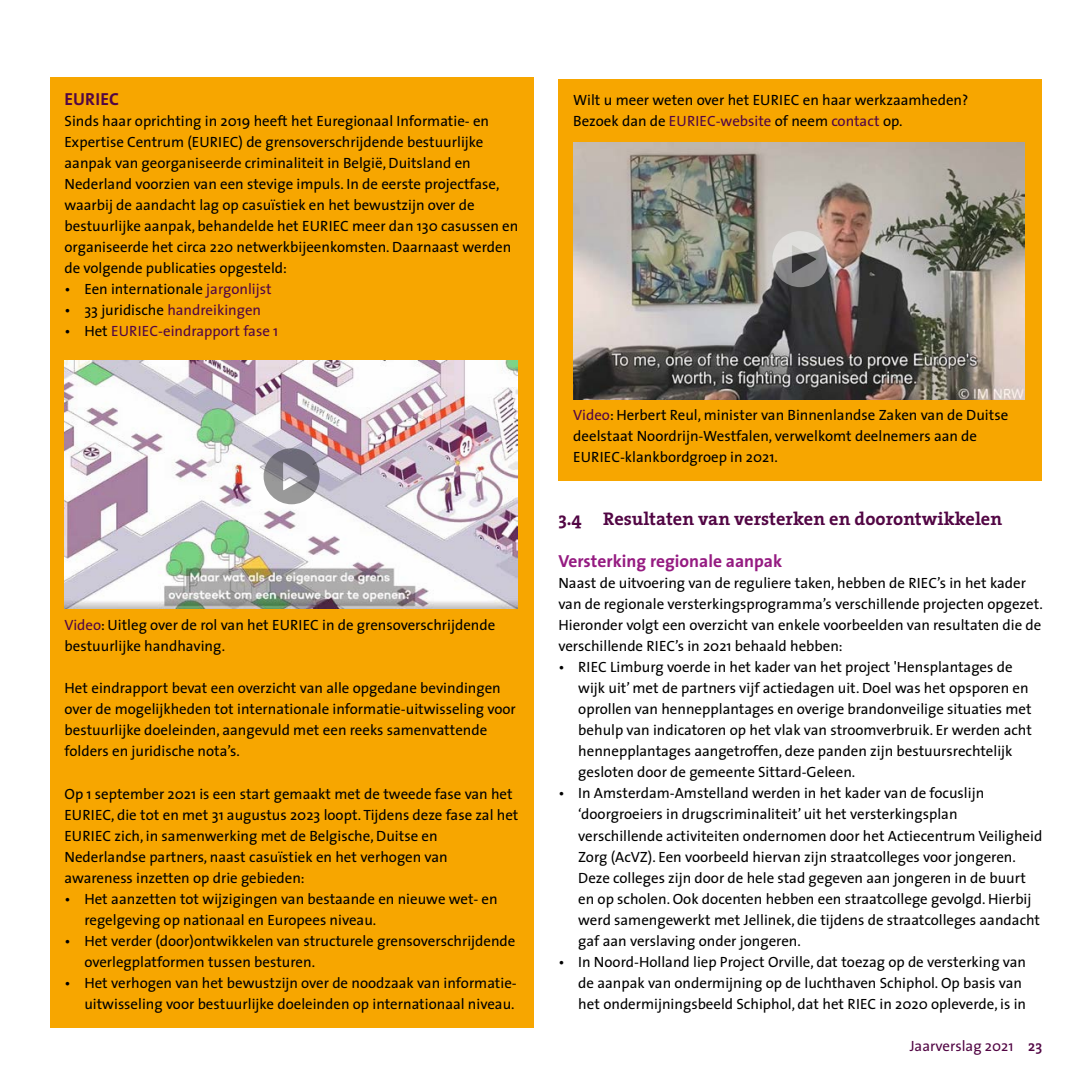
<style>
.page{position:relative;width:1092px;height:1092px;background:#fff}
.page>*{position:absolute;margin:0;border:0;box-sizing:border-box;transform-origin:0 0}
.t1{font:700 18.38px "The Serif";color:#520644}
.t2{font:700 17.5px "The Sans";color:#951b81}
.t3{font:700 17.5px "The Sans";letter-spacing:.005em;color:#520644}
.t4{font:14.88px/21px "The Sans";color:#000}
.t5{font:14.88px "The Sans";color:#520644}
.s1{color:#520644}
.s2{color:#000}
.s3{font-family:"The Serif";font-weight:600}
</style>
<div class="page">
<div style="left:50px;top:77px;width:483px;height:48px;background:#f7a600"></div>
<div style="left:50px;top:100px;width:483px;height:192px;background:#f7a600"></div>
<div style="left:50px;top:289px;width:483px;height:45px;background:#f7a600"></div>
<div style="left:50px;top:331px;width:483px;height:45px;background:#f7a600"></div>
<div style="left:50px;top:373px;width:483px;height:45px;background:#f7a600"></div>
<div style="left:50px;top:415px;width:483px;height:45px;background:#f7a600"></div>
<div style="left:50px;top:457px;width:483px;height:45px;background:#f7a600"></div>
<div style="left:50px;top:499px;width:483px;height:45px;background:#f7a600"></div>
<div style="left:50px;top:541px;width:483px;height:45px;background:#f7a600"></div>
<div style="left:50px;top:583px;width:483px;height:45px;background:#f7a600"></div>
<div style="left:50px;top:604px;width:483px;height:66px;background:#f7a600"></div>
<div style="left:50px;top:667px;width:483px;height:108px;background:#f7a600"></div>
<div style="left:50px;top:772px;width:483px;height:129px;background:#f7a600"></div>
<div style="left:50px;top:877px;width:483px;height:66px;background:#f7a600"></div>
<div style="left:50px;top:919px;width:483px;height:66px;background:#f7a600"></div>
<div style="left:50px;top:961px;width:483px;height:66px;background:#f7a600"></div>
<img style="left:64px;top:360px;width:454px;height:248px">
<div style="left:558px;top:79px;width:484px;height:45px;background:#f7a600"></div>
<div style="left:558px;top:121px;width:484px;height:45px;background:#f7a600"></div>
<div style="left:558px;top:163px;width:484px;height:45px;background:#f7a600"></div>
<div style="left:558px;top:205px;width:484px;height:45px;background:#f7a600"></div>
<div style="left:558px;top:247px;width:484px;height:45px;background:#f7a600"></div>
<div style="left:558px;top:289px;width:484px;height:45px;background:#f7a600"></div>
<div style="left:558px;top:331px;width:484px;height:45px;background:#f7a600"></div>
<div style="left:558px;top:373px;width:484px;height:45px;background:#f7a600"></div>
<div style="left:558px;top:394px;width:484px;height:87px;background:#f7a600"></div>
<img style="left:573px;top:143px;width:451px;height:256px">
<svg style="left:263px;top:448px;width:56px;height:56px;background:#9d9ba3"></svg>
<svg style="left:772px;top:231px;width:56px;height:56px;background:#9a9897"></svg>
<p class="t3" style="left:64px;top:84px;width:56px">EURIEC</p>
<p class="t4" style="left:64px;top:110px;width:455px">Sinds haar oprichting in 2019 heeft het Euregionaal Informatie- en Expertise Centrum (EURIEC) de grensoverschrijdende bestuurlijke aanpak van georganiseerde criminaliteit in België, Duitsland en Nederland voorzien van een stevige impuls. In de eerste projectfase, waarbij de aandacht lag op casuïstiek en het bewustzijn over de bestuurlijke aanpak, behandelde het EURIEC meer dan 130 casussen en organiseerde het circa 220 netwerkbijeenkomsten. Daarnaast werden de volgende publicaties opgesteld:</p>
<p class="t4" style="left:64px;top:278px;width:208px">• Een internationale <span class="s1">jargonlijst</span></p>
<p class="t4" style="left:64px;top:299px;width:198px">• 33 juridische <span class="s1">handreikingen</span></p>
<p class="t5" style="left:64px;top:319px;width:215px"><span class="s2">• Het</span> EURIEC-eindrapport fase 1</p>
<p class="t4" style="left:64px;top:614px;width:432px"><span class="s1">Video</span>: Uitleg over de rol van het EURIEC in de grensoverschrijdende bestuurlijke handhaving.</p>
<p class="t4" style="left:64px;top:677px;width:453px">Het eindrapport bevat een overzicht van alle opgedane bevindingen over de mogelijkheden tot internationale informatie-uitwisseling voor bestuurlijke doeleinden, aangevuld met een reeks samenvattende folders en juridische nota’s.</p>
<p class="t4" style="left:64px;top:782px;width:455px">Op 1 september 2021 is een start gemaakt met de tweede fase van het EURIEC, die tot en met 31 augustus 2023 loopt. Tijdens deze fase zal het EURIEC zich, in samenwerking met de Belgische, Duitse en Nederlandse partners, naast casuïstiek en het verhogen van awareness inzetten op drie gebieden:</p>
<p class="t4" style="left:84px;top:887px;width:415px;text-indent:-20px">• Het aanzetten tot wijzigingen van bestaande en nieuwe wet- en regelgeving op nationaal en Europees niveau.</p>
<p class="t4" style="left:84px;top:929px;width:432px;text-indent:-20px">• Het verder (door)ontwikkelen van structurele grensoverschrijdende overlegplatformen tussen besturen.</p>
<p class="t4" style="left:64px;top:971px;width:454px;text-align:right">• Het verhogen van het bewustzijn over de noodzaak van informatie&shy;uitwisseling voor bestuurlijke doeleinden op internationaal niveau.</p>
<p class="t4" style="left:573px;top:89px;width:396px">Wilt u meer weten over het EURIEC en haar werkzaamheden?<br>Bezoek dan de <span class="s1">EURIEC-website</span> of neem <span class="s1">contact</span> op.</p>
<p class="t4" style="left:573px;top:404px;width:436px"><span class="s1">Video</span>: Herbert Reul, minister van Binnenlandse Zaken van de Duitse deelstaat Noordrijn-Westfalen, verwelkomt deelnemers aan de<br>EURIEC-klankbordgroep in 2021.</p>
<p class="t1" style="left:558px;top:503px;width:445px">3.4 Resultaten van versterken en doorontwikkelen</p>
<p class="t2" style="left:558px;top:546px;width:225px">Versterking regionale aanpak</p>
<p class="t4" style="left:558px;top:572px;width:486px">Naast de uitvoering van de reguliere taken, hebben de RIEC’s in het kader van de regionale versterkingsprogramma’s verschillende projecten opgezet.<br>Hieronder volgt een overzicht van enkele voorbeelden van resultaten die de verschillende RIEC’s in 2021 behaald hebben:</p>
<p class="t4" style="left:578px;top:656px;width:455px;text-indent:-20px">• RIEC Limburg voerde in het kader van het project 'Hensplantages de wijk uit’ met de partners vijf actiedagen uit. Doel was het opsporen en oprollen van hennepplantages en overige brandonveilige situaties met behulp van indicatoren op het vlak van stroomverbruik. Er werden acht hennepplantages aangetroffen, deze panden zijn bestuursrechtelijk gesloten door de gemeente Sittard-Geleen.</p>
<p class="t4" style="left:578px;top:782px;width:465px;text-indent:-20px">• In Amsterdam-Amstelland werden in het kader van de focuslijn ‘doorgroeiers in drugscriminaliteit’ uit het versterkingsplan verschillende activiteiten ondernomen door het Actiecentrum Veiligheid Zorg (AcVZ). Een voorbeeld hiervan zijn straatcolleges voor jongeren.<br>Deze colleges zijn door de hele stad gegeven aan jongeren in de buurt en op scholen. Ook docenten hebben een straatcollege gevolgd. Hierbij werd samengewerkt met Jellinek, die tijdens de straatcolleges aandacht gaf aan verslaving onder jongeren.</p>
<p class="t4" style="left:578px;top:950px;width:449px;text-indent:-20px">• In Noord-Holland liep Project Orville, dat toezag op de versterking van de aanpak van ondermijning op de luchthaven Schiphol. Op basis van het ondermijningsbeeld Schiphol, dat het RIEC in 2020 opleverde, is in</p>
<p class="t5" style="left:909px;top:1033px;width:134px">Jaarverslag 2021 <span class="s3">23</span></p>
</div>
